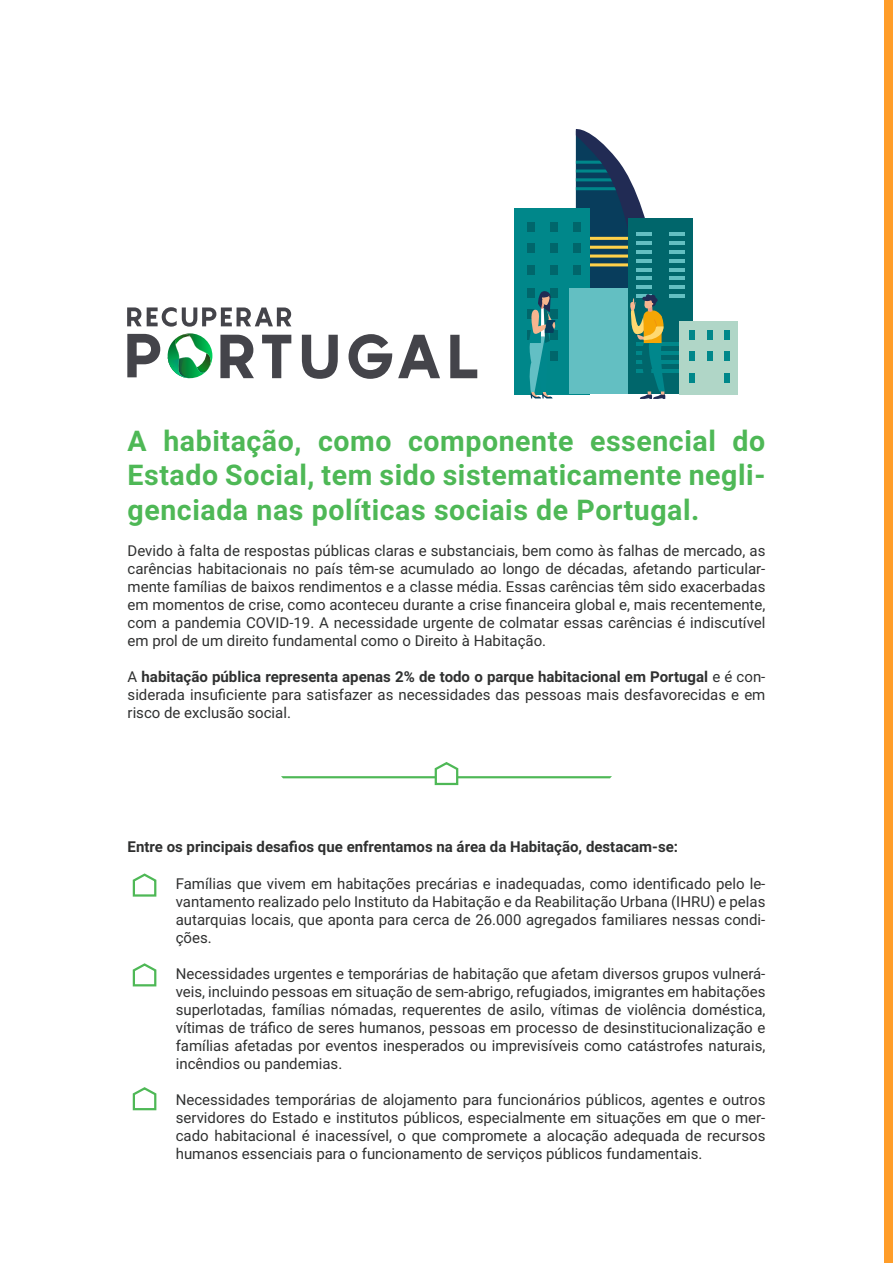
<style>
.page{position:relative;width:893px;height:1263px;background:#fff}
.page>*{position:absolute;margin:0;border:0;box-sizing:border-box;transform-origin:0 0}
.t1{font:700 28.5px/34.2px "Roboto";letter-spacing:.02em;color:#4eb856;text-align:justify}
.t2{font:15px/18px "Roboto";color:#2f3030;text-align:justify}
.t3{font:700 15px "Roboto";color:#2f3030}
.s1{font-weight:700}
</style>
<div class="page">
<svg style="left:302px;top:335px;width:36px;height:44px"></svg>
<svg style="left:349px;top:334px;width:43px;height:45px"></svg>
<svg style="left:398px;top:335px;width:42px;height:43px"></svg>
<svg style="left:450px;top:335px;width:27px;height:43px"></svg>
<svg style="left:127px;top:307px;width:164px;height:72px"></svg>
<div style="left:884px;top:0;width:9px;height:1263px;background:#ff9d29"></div>
<div style="left:514px;top:208px;width:76px;height:186px;background:#00878a"></div>
<div style="left:550px;top:288px;width:8px;height:10px;background:#00666b"></div>
<div style="left:550px;top:309px;width:8px;height:10px;background:#00666b"></div>
<div style="left:527px;top:288px;width:8px;height:10px;background:#00666b"></div>
<div style="left:550px;top:330px;width:8px;height:10px;background:#00666b"></div>
<div style="left:550px;top:352px;width:8px;height:9px;background:#00666b"></div>
<div style="left:570px;top:289px;width:71px;height:105px;background:#63bfc2"></div>
<div style="left:628px;top:219px;width:65px;height:175px;background:#00666b"></div>
<hr style="left:670px;top:233px;width:15px;height:3px;background:#63bfc2">
<hr style="left:670px;top:242px;width:15px;height:3px;background:#63bfc2">
<hr style="left:670px;top:250px;width:15px;height:4px;background:#63bfc2">
<hr style="left:670px;top:259px;width:15px;height:3px;background:#63bfc2">
<hr style="left:670px;top:268px;width:15px;height:3px;background:#63bfc2">
<hr style="left:670px;top:277px;width:15px;height:3px;background:#63bfc2">
<hr style="left:670px;top:286px;width:15px;height:3px;background:#63bfc2">
<hr style="left:670px;top:295px;width:15px;height:3px;background:#63bfc2">
<div style="left:679px;top:321px;width:59px;height:73px;background:#b0d6c7"></div>
<div style="left:724px;top:330px;width:6px;height:10px;background:#00878a"></div>
<div style="left:724px;top:351px;width:6px;height:10px;background:#00878a"></div>
<div style="left:707px;top:330px;width:6px;height:10px;background:#00878a"></div>
<div style="left:707px;top:351px;width:6px;height:10px;background:#00878a"></div>
<div style="left:689px;top:330px;width:6px;height:10px;background:#00878a"></div>
<div style="left:689px;top:351px;width:6px;height:10px;background:#00878a"></div>
<div style="left:724px;top:373px;width:6px;height:9px;background:#00878a"></div>
<div style="left:689px;top:373px;width:6px;height:9px;background:#00878a"></div>
<div style="left:573px;top:223px;width:8px;height:9px;background:#00666b"></div>
<div style="left:573px;top:243px;width:8px;height:10px;background:#00666b"></div>
<div style="left:550px;top:223px;width:8px;height:9px;background:#00666b"></div>
<div style="left:550px;top:243px;width:8px;height:10px;background:#00666b"></div>
<div style="left:527px;top:223px;width:8px;height:9px;background:#00666b"></div>
<div style="left:527px;top:243px;width:8px;height:10px;background:#00666b"></div>
<div style="left:573px;top:265px;width:8px;height:9px;background:#00666b"></div>
<div style="left:550px;top:265px;width:8px;height:9px;background:#00666b"></div>
<div style="left:527px;top:265px;width:8px;height:9px;background:#00666b"></div>
<svg style="left:527px;top:291px;width:28px;height:107px"></svg>
<svg style="left:576px;top:129px;width:105px;height:270px"></svg>
<svg style="left:132px;top:873px;width:25px;height:24px"></svg>
<svg style="left:132px;top:963px;width:25px;height:24px"></svg>
<svg style="left:132px;top:1087px;width:25px;height:24px"></svg>
<svg style="left:281px;top:762px;width:331px;height:24px"></svg>
<p class="t1" style="left:128px;top:423px;width:639px">A habitação, como componente essencial do Estado Social, tem sido sistematicamente negli&shy;genciada nas políticas sociais de Portugal.</p>
<p class="t2" style="left:128px;top:541px;width:639px">Devido à falta de respostas públicas claras e substanciais, bem como às falhas de mercado, as carências habitacionais no país têm-se acumulado ao longo de décadas, afetando particular&shy;mente famílias de baixos rendimentos e a classe média. Essas carências têm sido exacerbadas em momentos de crise, como aconteceu durante a crise financeira global e, mais recentemente, com a pandemia COVID-19. A necessidade urgente de colmatar essas carências é indiscutível em prol de um direito fundamental como o Direito à Habitação.</p>
<p class="t2" style="left:128px;top:667px;width:639px">A <span class="s1">habitação pública representa apenas 2% de todo o parque habitacional em Portugal</span> e é con&shy;siderada insuficiente para satisfazer as necessidades das pessoas mais desfavorecidas e em risco de exclusão social.</p>
<p class="t3" style="left:128px;top:836px;width:552px">Entre os principais desafios que enfrentamos na área da Habitação, destacam-se:</p>
<p class="t2" style="left:176px;top:874px;width:591px">Famílias que vivem em habitações precárias e inadequadas, como identificado pelo le&shy;vantamento realizado pelo Instituto da Habitação e da Reabilitação Urbana (IHRU) e pelas autarquias locais, que aponta para cerca de 26.000 agregados familiares nessas condi&shy;ções.</p>
<p class="t2" style="left:176px;top:964px;width:591px">Necessidades urgentes e temporárias de habitação que afetam diversos grupos vulnerá&shy;veis, incluindo pessoas em situação de sem-abrigo, refugiados, imigrantes em habitações superlotadas, famílias nómadas, requerentes de asilo, vítimas de violência doméstica, vítimas de tráfico de seres humanos, pessoas em processo de desinstitucionalização e famílias afetadas por eventos inesperados ou imprevisíveis como catástrofes naturais, incêndios ou pandemias.</p>
<p class="t2" style="left:176px;top:1090px;width:591px">Necessidades temporárias de alojamento para funcionários públicos, agentes e outros servidores do Estado e institutos públicos, especialmente em situações em que o mer&shy;cado habitacional é inacessível, o que compromete a alocação adequada de recursos humanos essenciais para o funcionamento de serviços públicos fundamentais.</p>
</div>
